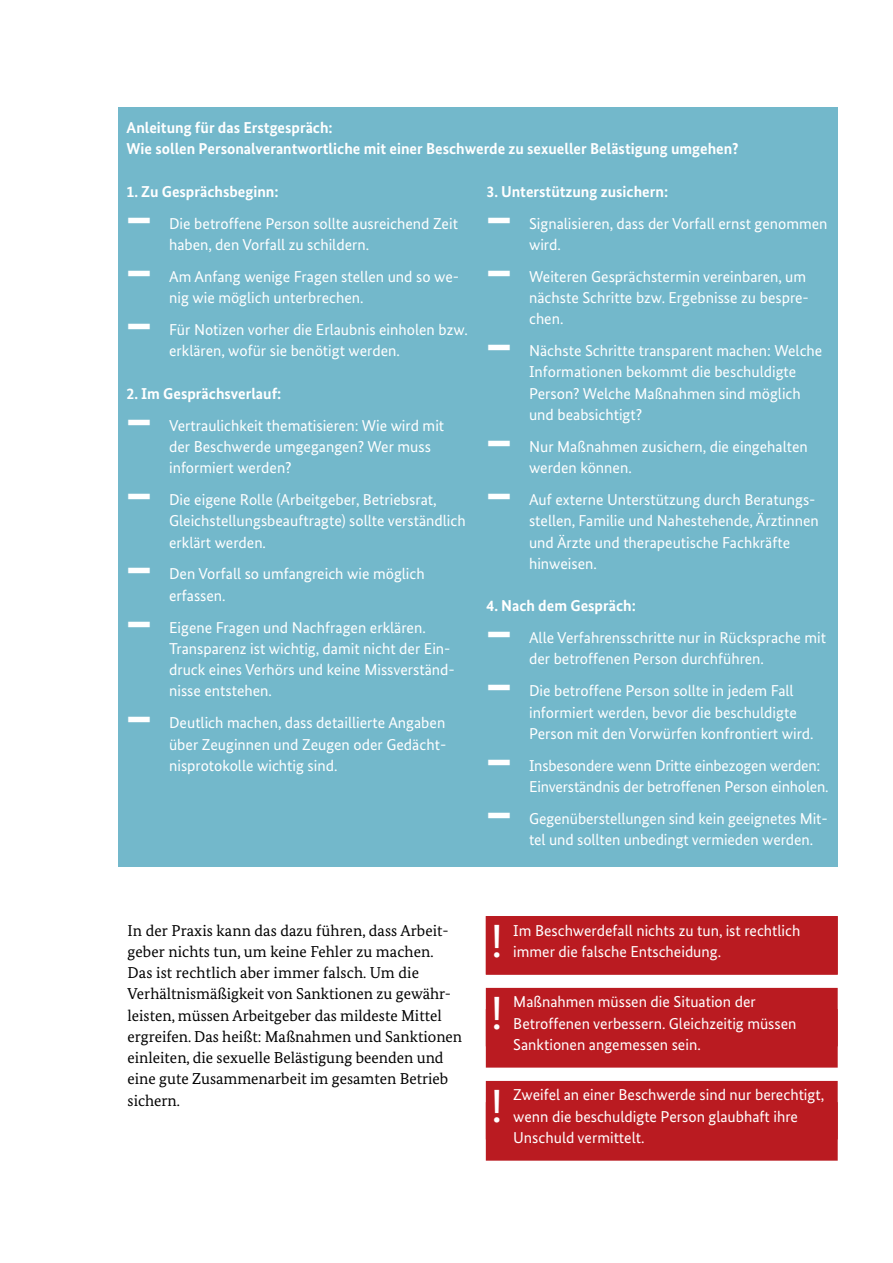
<style>
.page{position:relative;width:893px;height:1263px;background:#fff}
.page>*{position:absolute;margin:0;border:0;box-sizing:border-box;transform-origin:0 0}
.t1{font:700 56.7px "Bundes Sans";color:#fff;scale:.57 1}
.t2{font:46.5px/71.8px "Bundes Sans";color:#fff}
.Box{font:15.75px/21.3px "Bundes Sans";color:#fff}
.fliesstext{font:15.75px/21.3px "Bundes Serif";color:#000}
.Flie_text_Box{font:700 15.75px/21.3px "Bundes Sans";color:#fff}
</style>
<div class="page">
<div style="left:118px;top:107px;width:719px;height:759px;background:#73b8cb"></div>
<div style="left:486px;top:916px;width:352px;height:58px;background:#ba1b21"></div>
<div style="left:486px;top:988px;width:352px;height:58px;background:#ba1b21"></div>
<div style="left:486px;top:1009px;width:352px;height:58px;background:#ba1b21"></div>
<div style="left:486px;top:1081px;width:352px;height:58px;background:#ba1b21"></div>
<div style="left:486px;top:1102px;width:352px;height:59px;background:#ba1b21"></div>
<p class="Flie_text_Box" style="left:127px;top:117px;width:614px">Anleitung für das Erstgespräch:<br>Wie sollen Personalverantwortliche mit einer Beschwerde zu sexueller Belästigung umgehen?</p>
<p class="Flie_text_Box" style="left:127px;top:180px;width:154px">1. Zu Gesprächsbeginn:</p>
<p class="t1" style="left:127px;top:184px;width:46px">—</p>
<p class="Box" style="left:169px;top:212px;width:290px">Die betroffene Person sollte ausreichend Zeit haben, den Vorfall zu schildern.</p>
<p class="t1" style="left:127px;top:237px;width:46px">—</p>
<p class="Box" style="left:169px;top:265px;width:292px">Am Anfang wenige Fragen stellen und so we&shy;nig wie möglich unterbrechen.</p>
<p class="t1" style="left:127px;top:290px;width:46px">—</p>
<p class="Box" style="left:169px;top:319px;width:300px">Für Notizen vorher die Erlaubnis einholen bzw. erklären, wofür sie benötigt werden.</p>
<p class="Flie_text_Box" style="left:127px;top:382px;width:156px">2. Im Gesprächsverlauf:</p>
<p class="t1" style="left:127px;top:385px;width:46px">—</p>
<p class="Box" style="left:169px;top:414px;width:277px">Vertraulichkeit thematisieren: Wie wird mit der Beschwerde umgegangen? Wer muss informiert werden?</p>
<p class="t1" style="left:127px;top:460px;width:46px">—</p>
<p class="Box" style="left:169px;top:489px;width:298px">Die eigene Rolle (Arbeitgeber, Betriebsrat,<br>Gleichstellungsbeauftragte) sollte verständlich erklärt werden.</p>
<p class="t1" style="left:127px;top:534px;width:46px">—</p>
<p class="Box" style="left:169px;top:563px;width:257px">Den Vorfall so umfangreich wie möglich erfassen.</p>
<p class="t1" style="left:127px;top:587px;width:46px">—</p>
<p class="Box" style="left:169px;top:616px;width:287px">Eigene Fragen und Nachfragen erklären.<br>Transparenz ist wichtig, damit nicht der Ein&shy;druck eines Verhörs und keine Missverständ&shy;nisse entstehen.</p>
<p class="t1" style="left:127px;top:683px;width:46px">—</p>
<p class="Box" style="left:169px;top:712px;width:279px;text-align:justify">Deutlich machen, dass detaillierte Angaben über Zeuginnen und Zeugen oder Gedächt&shy;nisprotokolle wichtig sind.</p>
<p class="Flie_text_Box" style="left:487px;top:180px;width:183px">3. Unterstützung zusichern:</p>
<p class="t1" style="left:486px;top:184px;width:46px">—</p>
<p class="Box" style="left:529px;top:212px;width:300px">Signalisieren, dass der Vorfall ernst genommen wird.</p>
<p class="t1" style="left:486px;top:237px;width:46px">—</p>
<p class="Box" style="left:529px;top:265px;width:281px">Weiteren Gesprächstermin vereinbaren, um nächste Schritte bzw. Ergebnisse zu bespre&shy;chen.</p>
<p class="t1" style="left:486px;top:311px;width:46px">—</p>
<p class="Box" style="left:529px;top:340px;width:295px">Nächste Schritte transparent machen: Welche Informationen bekommt die beschuldigte Person? Welche Maßnahmen sind möglich und beabsichtigt?</p>
<p class="t1" style="left:486px;top:407px;width:46px">—</p>
<p class="Box" style="left:529px;top:436px;width:280px">Nur Maßnahmen zusichern, die eingehalten werden können.</p>
<p class="t1" style="left:486px;top:460px;width:46px">—</p>
<p class="Box" style="left:529px;top:489px;width:291px">Auf externe Unterstützung durch Beratungs&shy;stellen, Familie und Nahestehende, Ärztinnen und Ärzte und therapeutische Fachkräfte hinweisen.</p>
<p class="Flie_text_Box" style="left:486px;top:595px;width:151px">4. Nach dem Gespräch:</p>
<p class="t1" style="left:486px;top:598px;width:46px">—</p>
<p class="Box" style="left:529px;top:627px;width:299px">Alle Verfahrensschritte nur in Rücksprache mit der betroffenen Person durchführen.</p>
<p class="t1" style="left:486px;top:651px;width:46px">—</p>
<p class="Box" style="left:529px;top:680px;width:286px">Die betroffene Person sollte in jedem Fall informiert werden, bevor die beschuldigte<br>Person mit den Vorwürfen konfrontiert wird.</p>
<p class="t1" style="left:486px;top:726px;width:46px">—</p>
<p class="Box" style="left:529px;top:755px;width:301px">Insbesondere wenn Dritte einbezogen werden:<br>Einverständnis der betroffenen Person einholen.</p>
<p class="t1" style="left:486px;top:779px;width:46px">—</p>
<p class="Box" style="left:529px;top:808px;width:300px">Gegenüberstellungen sind kein geeignetes Mit&shy;tel und sollten unbedingt vermieden werden.</p>
<p class="fliesstext" style="left:128px;top:919px;width:336px">In der Praxis kann das dazu führen, dass Arbeit&shy;geber nichts tun, um keine Fehler zu machen.<br>Das ist rechtlich aber immer falsch. Um die Verhältnismäßigkeit von Sanktionen zu gewähr&shy;leisten, müssen Arbeitgeber das mildeste Mittel ergreifen. Das heißt: Maßnahmen und Sanktionen einleiten, die sexuelle Belästigung beenden und eine gute Zusammenarbeit im gesamten Betrieb sichern.</p>
<h2 class="t2" style="left:491px;top:904px;width:13px">! !</h2>
<h2 class="t2" style="left:491px;top:1069px;width:13px">!</h2>
<p class="Box" style="left:513px;top:919px;width:289px">Im Beschwerdefall nichts zu tun, ist rechtlich immer die falsche Entscheidung.</p>
<p class="Box" style="left:513px;top:991px;width:285px">Maßnahmen müssen die Situation der<br>Betroffenen verbessern. Gleichzeitig müssen<br>Sanktionen angemessen sein.</p>
<p class="Box" style="left:513px;top:1084px;width:312px">Zweifel an einer Beschwerde sind nur berechtigt, wenn die beschuldigte Person glaubhaft ihre<br>Unschuld vermittelt.</p>
</div>
